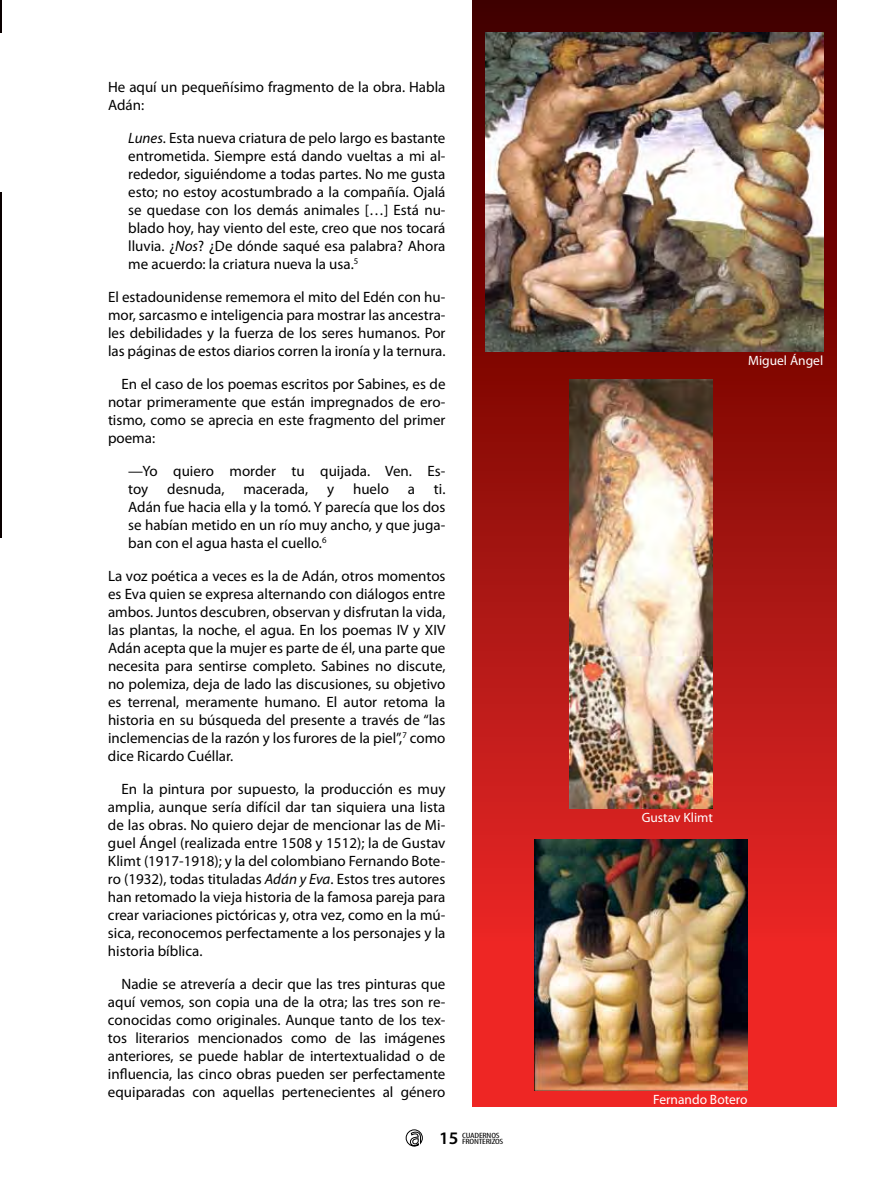
<style>
.page{position:relative;width:891px;height:1188px;background:#fff}
.page>*{position:absolute;margin:0;border:0;box-sizing:border-box;transform-origin:0 0}
.t1{font:600 17.7px "Myriad Pro";color:#000}
.t2{font:15px/18px "Myriad Pro";color:#000;text-align:justify}
.t3{font:13.5px "Myriad Pro";color:#fff}
.t4{font:condensed 7.65px "Myriad Pro";letter-spacing:-.02em;color:#000;scale:1.37 1}
.s1{font-style:italic}
</style>
<div class="page">
<svg style="left:472px;top:0;width:365px;height:1107px;background:#af1714"></svg>
<hr style="left:0;top:192px;width:2px;height:346px;background:#090000">
<hr style="left:0;top:0;width:2px;height:32px;background:#090000">
<img style="left:486px;top:32px;width:337px;height:320px">
<img style="left:535px;top:839px;width:213px;height:251px">
<img style="left:569px;top:380px;width:144px;height:428px">
<svg style="left:406px;top:1129px;width:17px;height:17px"></svg>
<p class="t2" style="left:108px;top:78px;width:339px">He aquí un pequeñísimo fragmento de la obra. Habla<br>Adán:</p>
<p class="t2" style="left:128px;top:129px;width:319px"><span class="s1">Lunes</span>. Esta nueva criatura de pelo largo es bastante entrometida. Siempre está dando vueltas a mi al&shy;rededor, siguiéndome a todas partes. No me gusta esto; no estoy acostumbrado a la compañía. Ojalá se quedase con los demás animales […] Está nu&shy;blado hoy, hay viento del este, creo que nos tocará lluvia. ¿<span class="s1">Nos</span>? ¿De dónde saqué esa palabra? Ahora me acuerdo: la criatura nueva la usa.<sup>5</sup></p>
<p class="t2" style="left:108px;top:288px;width:339px">El estadounidense rememora el mito del Edén con hu&shy;mor, sarcasmo e inteligencia para mostrar las ancestra&shy;les debilidades y la fuerza de los seres humanos. Por las páginas de estos diarios corren la ironía y la ternura.</p>
<p class="t2" style="left:108px;top:375px;width:339px;text-indent:14px">En el caso de los poemas escritos por Sabines, es de notar primeramente que están impregnados de ero&shy;tismo, como se aprecia en este fragmento del primer poema:</p>
<p class="t2" style="left:128px;top:462px;width:319px">—Yo quiero morder tu quijada. Ven. Es&shy;toy</p>
<p class="t2" style="left:167px;top:480px;width:59px">desnuda,</p>
<p class="t2" style="left:243px;top:480px;width:66px">macerada,</p>
<p class="t2" style="left:327px;top:480px;width:9px">y</p>
<p class="t2" style="left:353px;top:480px;width:37px">huelo</p>
<p class="t2" style="left:408px;top:480px;width:9px">a</p>
<p class="t2" style="left:128px;top:480px;width:319px;text-indent:306px">ti.<br>Adán fue hacia ella y la tomó. Y parecía que los dos se habían metido en un río muy ancho, y que juga&shy;ban con el agua hasta el cuello.<sup>6</sup></p>
<p class="t2" style="left:108px;top:567px;width:339px">La voz poética a veces es la de Adán, otros momentos es Eva quien se expresa alternando con diálogos entre ambos. Juntos descubren, observan y disfrutan la vida, las plantas, la noche, el agua. En los poemas IV y XIV Adán acepta que la mujer es parte de él, una parte que necesita para sentirse completo. Sabines no discute, no polemiza, deja de lado las discusiones, su objetivo es terrenal, meramente humano. El autor retoma la historia en su búsqueda del presente a través de “las inclemencias de la razón y los furores de la piel”,<sup>7</sup> como dice Ricardo Cuéllar.</p>
<p class="t2" style="left:108px;top:780px;width:339px;text-indent:14px">En la pintura por supuesto, la producción es muy amplia, aunque sería difícil dar tan siquiera una lista de las obras. No quiero dejar de mencionar las de Mi&shy;guel Ángel (realizada entre 1508 y 1512); la de Gustav Klimt (1917-1918); y la del colombiano Fernando Bote&shy;ro (1932), todas tituladas <span class="s1">Adán y Eva</span>. Estos tres autores han retomado la vieja historia de la famosa pareja para crear variaciones pictóricas y, otra vez, como en la mú&shy;sica, reconocemos perfectamente a los personajes y la historia bíblica.</p>
<p class="t2" style="left:108px;top:975px;width:339px;text-indent:14px">Nadie se atrevería a decir que las tres pinturas que aquí vemos, son copia una de la otra; las tres son re&shy;conocidas como originales. Aunque tanto de los tex&shy;tos literarios mencionados como de las imágenes anteriores, se puede hablar de intertextualidad o de influencia, las cinco obras pueden ser perfectamente equiparadas con aquellas pertenecientes al género</p>
<p class="t4" style="left:462px;top:1130px;width:29px">CUADERNOS</p>
<p class="t1" style="left:439px;top:1127px;width:21px">15</p>
<p class="t4" style="left:462px;top:1136px;width:32px">FRONTERIZOS</p>
<p class="t3" style="left:748px;top:352px;width:77px">Miguel Ángel</p>
<p class="t3" style="left:642px;top:809px;width:73px">Gustav Klimt</p>
<p class="t3" style="left:653px;top:1091px;width:96px">Fernando Botero</p>
</div>
